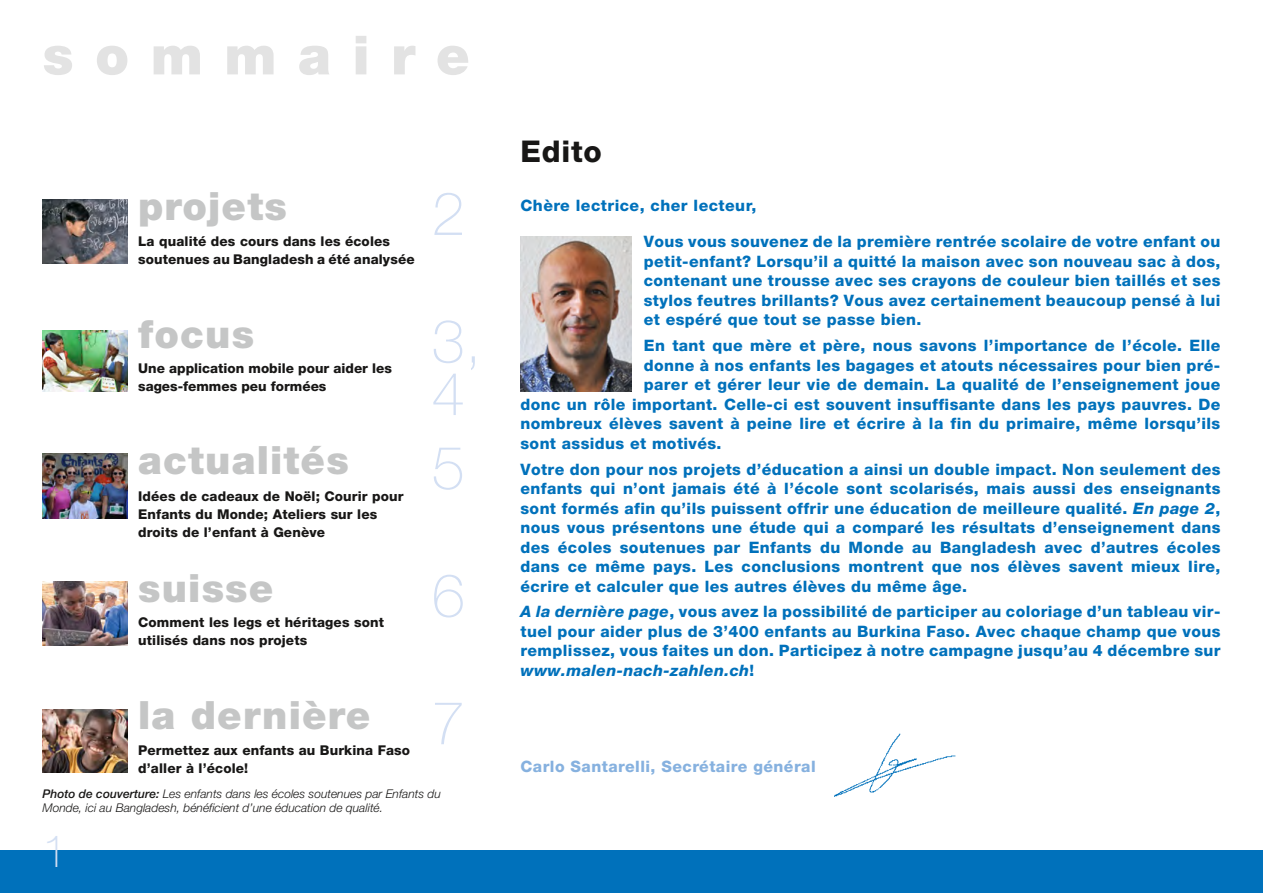
<style>
.page{position:relative;width:1263px;height:893px;background:#fff}
.page>*{position:absolute;margin:0;border:0;box-sizing:border-box;transform-origin:0 0}
.t1{font:100 60px/52.5px "Helvetica Neue LT Pro";color:#d3dff3}
.t2{font:900 54px "Helvetica Neue LT Pro";letter-spacing:.4em;color:#e3e3e3}
.t3{font:100 45px "Helvetica Neue LT Pro";color:#d3dff3}
.t4{font:900 39px "Helvetica Neue LT Pro";letter-spacing:.03em;color:#c5c6c6}
.t5{font:800 30px "Helvetica Neue LT Pro";letter-spacing:.025em;color:#181716}
.t6{font:800 15.75px/19.5px "Helvetica Neue LT Pro";letter-spacing:.025em;color:#0071bb;text-align:justify}
.t7{font:800 15.75px "Helvetica Neue LT Pro";letter-spacing:.03em;color:#86b1df}
.t8{font:800 13.5px/18px "Helvetica Neue LT Pro";letter-spacing:.01em;color:#181716}
.t9{font:italic 300 12px/14.4px "Helvetica Neue LT Pro";color:#181716}
.s1{font-weight:500}
.s2{font-style:italic}
</style>
<div class="page">
<img style="left:834px;top:733px;width:122px;height:64px">
<div style="left:0;top:850px;width:1263px;height:43px;background:#0071bb"></div>
<img style="left:43px;top:200px;width:85px;height:64px">
<img style="left:43px;top:454px;width:85px;height:65px">
<img style="left:43px;top:581px;width:85px;height:64px">
<img style="left:43px;top:709px;width:85px;height:64px">
<img style="left:43px;top:330px;width:85px;height:61px">
<img style="left:520px;top:236px;width:111px;height:155px">
<h2 class="t2" style="left:43px;top:23px;width:429px">sommaire</h2>
<h3 class="t4" style="left:138px;top:183px;width:150px">projets</h3>
<p class="t8" style="left:138px;top:232px;width:278px">La qualité des cours dans les écoles soutenues au Bangladesh a été analysée</p>
<h1 class="t1" style="left:432px;top:187px;width:35px">2</h1>
<h3 class="t4" style="left:138px;top:310px;width:117px">focus</h3>
<p class="t8" style="left:138px;top:359px;width:255px">Une application mobile pour aider les sages-femmes peu formées</p>
<h3 class="t4" style="left:138px;top:437px;width:212px">actualités</h3>
<p class="t8" style="left:138px;top:487px;width:267px">Idées de cadeaux de Noël; Courir pour<br>Enfants du Monde; Ateliers sur les droits de l’enfant à Genève</p>
<h3 class="t4" style="left:138px;top:565px;width:137px">suisse</h3>
<p class="t8" style="left:138px;top:613px;width:247px">Comment les legs et héritages sont utilisés dans nos projets</p>
<h1 class="t1" style="left:432px;top:315px;width:52px">3,<br>4</h1>
<h1 class="t1" style="left:432px;top:441px;width:35px">5</h1>
<h1 class="t1" style="left:432px;top:569px;width:35px">6</h1>
<h3 class="t4" style="left:138px;top:692px;width:234px">la dernière</h3>
<h1 class="t1" style="left:432px;top:697px;width:35px">7</h1>
<p class="t8" style="left:138px;top:741px;width:273px">Permettez aux enfants au Burkina Faso d’aller à l’école!</p>
<p class="t9" style="left:43px;top:786px;width:400px"><span class="s1">Photo de couverture:</span> Les enfants dans les écoles soutenues par Enfants du<br>Monde, ici au Bangladesh, bénéficient d’une éducation de qualité.</p>
<h3 class="t3" style="left:43px;top:825px;width:27px">1</h3>
<h3 class="t5" style="left:520px;top:133px;width:83px">Edito</h3>
<p class="t6" style="left:520px;top:196px;width:237px">Chère lectrice, cher lecteur,</p>
<p class="t6" style="left:644px;top:232px;width:578px">Vous vous souvenez de la première rentrée scolaire de votre enfant ou petit-enfant? Lorsqu’il a quitté la maison avec son nouveau sac à dos, contenant une trousse avec ses crayons de couleur bien taillés et ses stylos feutres brillants? Vous avez certainement beaucoup pensé à lui et espéré que tout se passe bien.</p>
<p class="t6" style="left:644px;top:336px;width:578px">En tant que mère et père, nous savons l’importance de l’école. Elle</p>
<p class="t6" style="left:644px;top:355px;width:578px">donne à nos enfants les bagages et atouts nécessaires pour bien pré-</p>
<p class="t6" style="left:644px;top:375px;width:578px">parer et gérer leur vie de demain. La qualité de l’enseignement joue</p>
<p class="t6" style="left:520px;top:394px;width:701px">donc un rôle important. Celle-ci est souvent insuffisante dans les pays pauvres. De</p>
<p class="t6" style="left:520px;top:414px;width:701px">nombreux élèves savent à peine lire et écrire à la fin du primaire, même lorsqu’ils</p>
<p class="t6" style="left:520px;top:433px;width:203px">sont assidus et motivés.</p>
<p class="t6" style="left:520px;top:459px;width:701px">Votre don pour nos projets d’éducation a ainsi un double impact. Non seulement des enfants qui n’ont jamais été à l’école sont scolarisés, mais aussi des enseignants sont formés afin qu’ils puissent offrir une éducation de meilleure qualité. <span class="s2">En page 2</span>, nous vous présentons une étude qui a comparé les résultats d’enseignement dans des écoles soutenues par Enfants du Monde au Bangladesh avec d’autres écoles dans ce même pays. Les conclusions montrent que nos élèves savent mieux lire, écrire et calculer que les autres élèves du même âge.</p>
<p class="t6" style="left:520px;top:602px;width:701px"><span class="s2">A la dernière page</span>, vous avez la possibilité de participer au coloriage d’un tableau vir&shy;tuel pour aider plus de 3’400 enfants au Burkina Faso. Avec chaque champ que vous remplissez, vous faites un don. Participez à notre campagne jusqu’au 4 décembre sur <span class="s2">www.malen-nach-zahlen.ch</span>!</p>
<p class="t7" style="left:520px;top:757px;width:297px">Carlo Santarelli, Secrétaire général</p>
</div>
